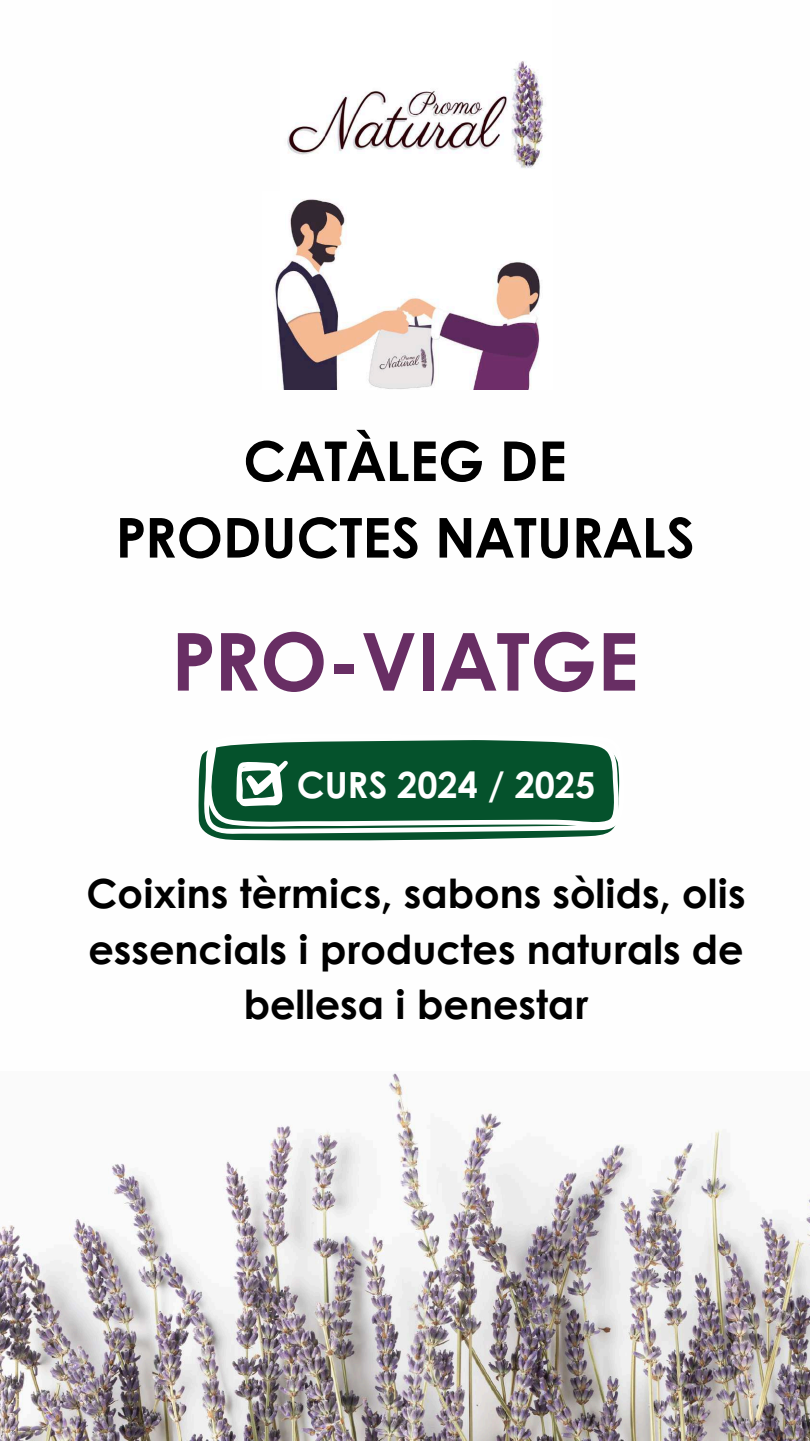
<style>
.page{position:relative;width:810px;height:1441px;background:#fff}
.page>*{position:absolute;margin:0;border:0;box-sizing:border-box;transform-origin:0 0}
.t1{font:700 80px "Century Gothic";color:#682e64}
.t2{font:700 55px/76.5px "Century Gothic";color:#000;text-align:center}
.t3{font:700 40px/55.5px "Century Gothic";color:#000;text-align:center}
.t4{font:700 36px "Century Gothic";color:#fff}
</style>
<div class="page">
<img style="left:0;top:1073px;width:810px;height:367px">
<img style="left:287px;top:61px;width:256px;height:108px">
<img style="left:275px;top:199px;width:265px;height:190px">
<svg style="left:198px;top:740px;width:422px;height:100px"></svg>
<h2 class="t2" style="left:116px;top:420px;width:580px">CATÀLEG DE<br>PRODUCTES NATURALS</h2>
<h1 class="t1" style="left:171px;top:600px;width:469px">PRO-VIATGE</h1>
<p class="t4" style="left:297px;top:757px;width:300px">CURS 2024 / 2025</p>
<p class="t3" style="left:86px;top:863px;width:661px">Coixins tèrmics, sabons sòlids, olis essencials i productes naturals de bellesa i benestar</p>
</div>
